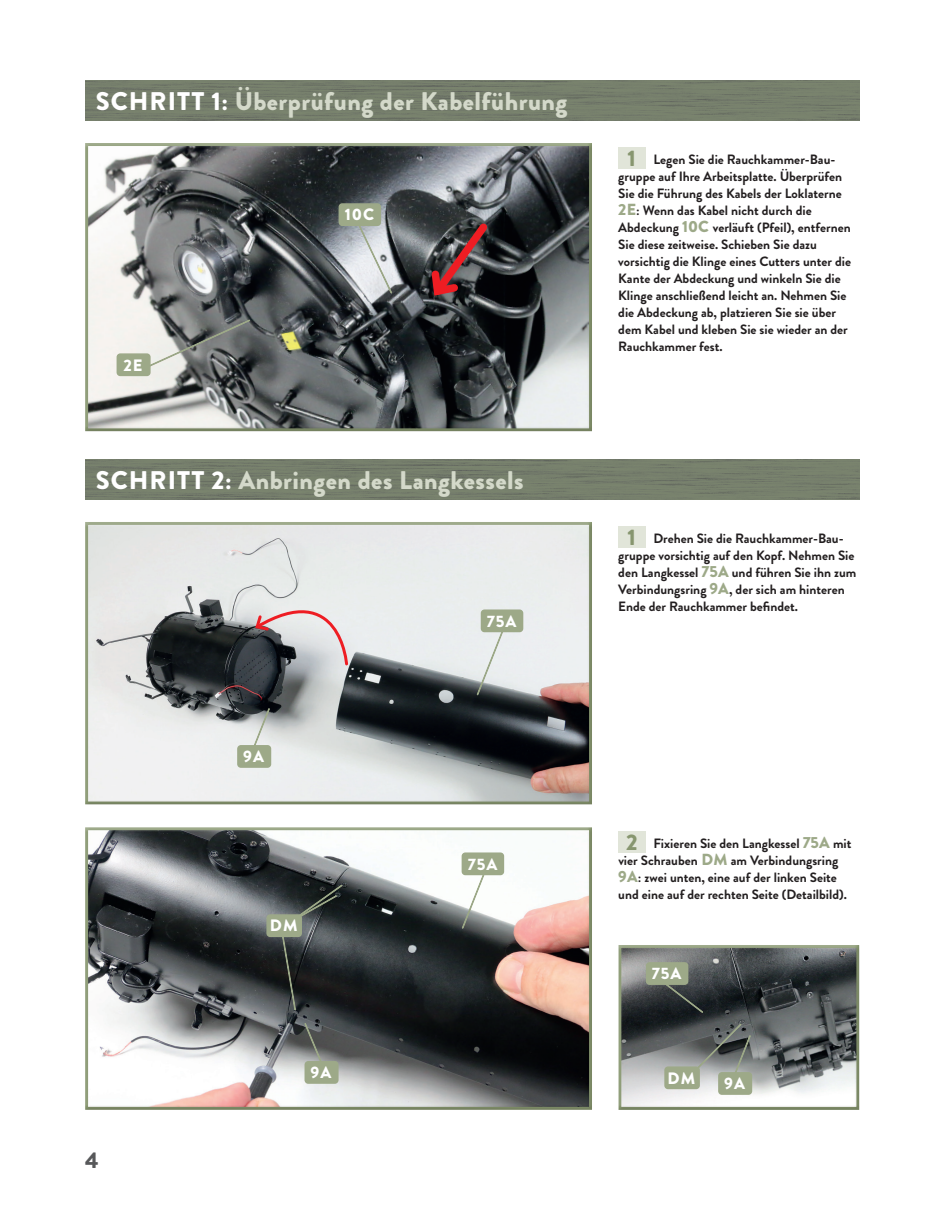
<style>
.page{position:relative;width:936px;height:1212px;background:#fff}
.page>*{position:absolute;margin:0;border:0;box-sizing:border-box;transform-origin:0 0}
.t1{font:900 25.5px "Brandon Grotesque";letter-spacing:.02em;color:#d4d9ca}
.t2{font:900 22.5px "Brandon Grotesque";color:#57585a}
.t3{font:900 16.5px "Brandon Grotesque";letter-spacing:.055em;color:#fff}
.t4{font:700 13.5px/17px "Brandon Grotesque";color:#231f20}
.s1{color:#fff}
.s2{font-weight:900;font-size:22.5px;color:#87966f}
.s3{font-weight:900;font-size:16.05px;color:#9da988}
</style>
<div class="page">
<img style="left:85px;top:81px;width:774px;height:39px">
<div style="left:618px;top:147px;width:27px;height:22px;background:#e1e5d9"></div>
<div style="left:85px;top:143px;width:508px;height:289px;background:#231f20;opacity:.15"></div>
<svg style="left:351px;top:214px;width:43px;height:82px;background:#c6cacd"></svg>
<div style="left:339px;top:204px;width:41px;height:21px;background:#9da988;border-radius:3px"></div>
<div style="left:338px;top:203px;width:43px;height:23px;border:2px solid #9da988;border-radius:3px"></div>
<svg style="left:143px;top:316px;width:110px;height:54px;background:#8a8c8b"></svg>
<div style="left:117px;top:354px;width:33px;height:21px;background:#9da988;border-radius:3px"></div>
<div style="left:117px;top:353px;width:34px;height:23px;border:2px solid #9da988;border-radius:3px"></div>
<img style="left:85px;top:460px;width:774px;height:39px">
<div style="left:618px;top:526px;width:27px;height:21px;background:#e1e5d9"></div>
<div style="left:85px;top:521px;width:508px;height:284px;background:#231f20;opacity:.15"></div>
<svg style="left:474px;top:613px;width:37px;height:84px;background:#cdd1d1"></svg>
<div style="left:481px;top:610px;width:41px;height:21px;background:#9da988;border-radius:3px"></div>
<div style="left:480px;top:609px;width:43px;height:23px;border:2px solid #9da988;border-radius:3px"></div>
<div style="left:618px;top:831px;width:27px;height:22px;background:#e1e5d9"></div>
<div style="left:85px;top:827px;width:508px;height:284px;background:#231f20;opacity:.15"></div>
<svg style="left:459px;top:854px;width:34px;height:76px"></svg>
<div style="left:462px;top:853px;width:41px;height:21px;background:#9da988;border-radius:3px"></div>
<div style="left:461px;top:852px;width:43px;height:23px;border:2px solid #9da988;border-radius:3px"></div>
<div style="left:618px;top:944px;width:243px;height:167px;background:#231f20;opacity:.15"></div>
<svg style="left:427px;top:217px;width:67px;height:85px;background:#573c3e"></svg>
<svg style="left:253px;top:578px;width:96px;height:89px;background:#c6bec0"></svg>
<svg style="left:247px;top:705px;width:25px;height:54px"></svg>
<div style="left:238px;top:746px;width:32px;height:21px;background:#9da988;border-radius:3px"></div>
<div style="left:237px;top:745px;width:34px;height:23px;border:2px solid #9da988;border-radius:3px"></div>
<svg style="left:301px;top:1020px;width:26px;height:54px"></svg>
<div style="left:305px;top:1062px;width:33px;height:21px;background:#9da988;border-radius:3px"></div>
<div style="left:304px;top:1061px;width:34px;height:23px;border:2px solid #9da988;border-radius:3px"></div>
<svg style="left:279px;top:881px;width:66px;height:131px;background:#303536"></svg>
<div style="left:646px;top:963px;width:41px;height:21px;background:#9da988;border-radius:3px"></div>
<div style="left:645px;top:962px;width:43px;height:23px;border:2px solid #9da988;border-radius:3px"></div>
<svg style="left:654px;top:974px;width:98px;height:112px;background:#555a5a"></svg>
<div style="left:718px;top:1073px;width:33px;height:21px;background:#9da988;border-radius:3px"></div>
<div style="left:718px;top:1072px;width:34px;height:23px;border:2px solid #9da988;border-radius:3px"></div>
<div style="left:267px;top:915px;width:34px;height:21px;background:#9da988;border-radius:3px"></div>
<div style="left:266px;top:914px;width:36px;height:23px;border:2px solid #9da988;border-radius:3px"></div>
<div style="left:665px;top:1067px;width:34px;height:21px;background:#9da988;border-radius:3px"></div>
<div style="left:664px;top:1066px;width:35px;height:23px;border:2px solid #9da988;border-radius:3px"></div>
<h1 class="t1" style="left:96px;top:83px;width:473px"><span class="s1">SCHRITT 1:</span> Überprüfung der Kabelführung</h1>
<p class="t3" style="left:123px;top:353px;width:21px">2E</p>
<p class="t3" style="left:345px;top:203px;width:31px">10C</p>
<h1 class="t1" style="left:96px;top:462px;width:429px"><span class="s1">SCHRITT 2:</span> Anbringen des Langkessels</h1>
<h2 class="t2" style="left:85px;top:1144px;width:15px">4</h2>
<p class="t3" style="left:243px;top:745px;width:22px">9A</p>
<p class="t3" style="left:270px;top:914px;width:29px">DM</p>
<p class="t3" style="left:310px;top:1061px;width:22px">9A</p>
<p class="t3" style="left:487px;top:609px;width:31px">75A</p>
<p class="t3" style="left:467px;top:852px;width:31px">75A</p>
<p class="t4" style="left:618px;top:151px;width:234px;text-indent:9px"><span class="s2">1</span> Legen Sie die Rauchkammer-Bau&shy;gruppe auf Ihre Arbeitsplatte. Überprüfen Sie die Führung des Kabels der Loklaterne <span class="s3">2E</span>: Wenn das Kabel nicht durch die Abdeckung <span class="s3">10C</span> verläuft (Pfeil), entfernen Sie diese zeitweise. Schieben Sie dazu vorsichtig die Klinge eines Cutters unter die Kante der Abdeckung und winkeln Sie die Klinge anschließend leicht an. Nehmen Sie die Abdeckung ab, platzieren Sie sie über dem Kabel und kleben Sie sie wieder an der Rauchkammer fest.</p>
<p class="t4" style="left:618px;top:530px;width:239px;text-indent:9px"><span class="s2">1</span> Drehen Sie die Rauchkammer-Bau&shy;gruppe vorsichtig auf den Kopf. Nehmen Sie den Langkessel <span class="s3">75A</span> und führen Sie ihn zum Verbindungsring <span class="s3">9A</span>, der sich am hinteren Ende der Rauchkammer befindet.</p>
<p class="t4" style="left:618px;top:835px;width:234px;text-indent:8px"><span class="s2">2</span> Fixieren Sie den Langkessel <span class="s3">75A</span> mit vier Schrauben <span class="s3">DM</span> am Verbindungsring <span class="s3">9A</span>: zwei unten, eine auf der linken Seite und eine auf der rechten Seite (Detailbild).</p>
<p class="t3" style="left:652px;top:962px;width:31px">75A</p>
<p class="t3" style="left:667px;top:1066px;width:29px">DM</p>
<p class="t3" style="left:724px;top:1072px;width:22px">9A</p>
</div>
